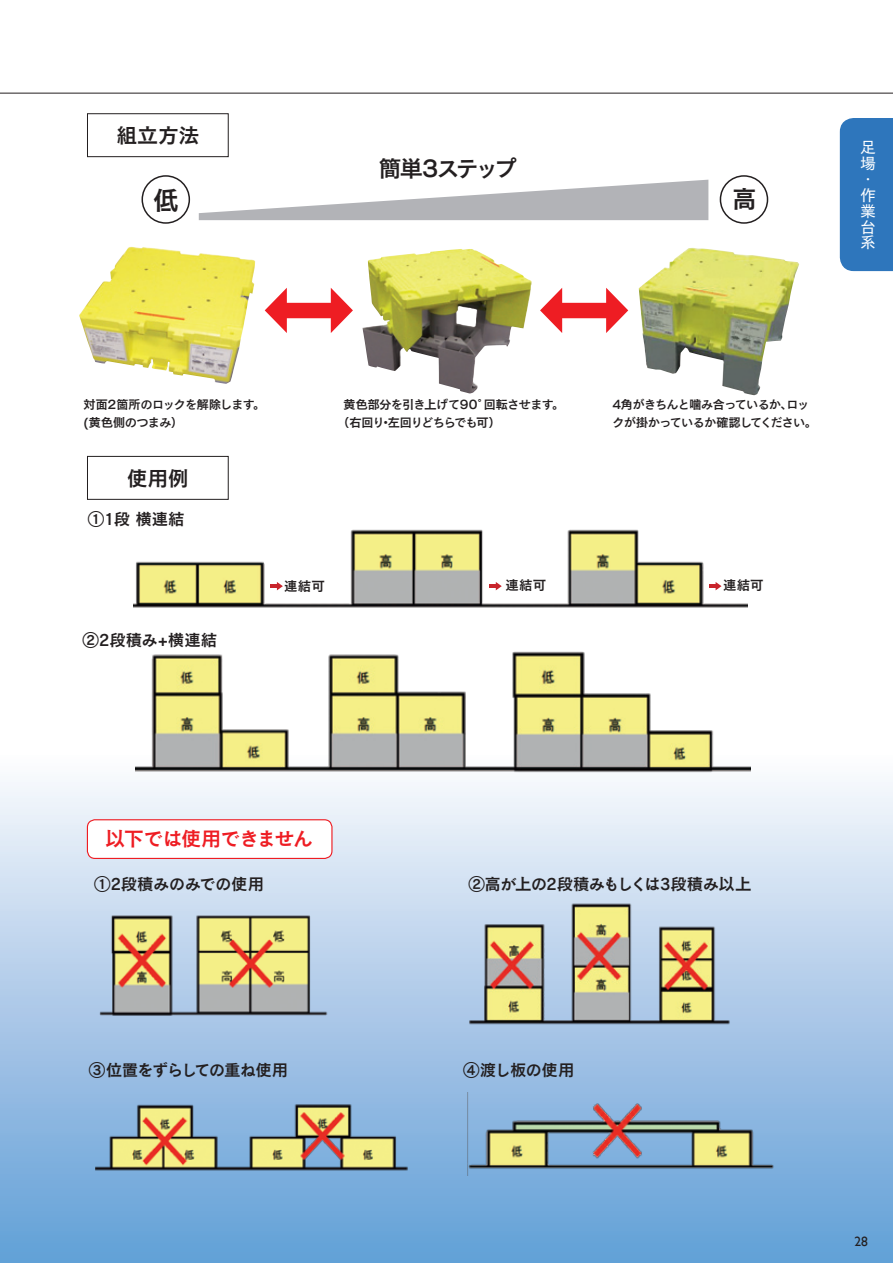
<style>
.page{position:relative;width:893px;height:1263px;background:#fff}
.page>*{position:absolute;margin:0;border:0;box-sizing:border-box;transform-origin:0 0}
.t1{font:25.5px "New Cezanne Pro DB";color:#231f20}
.t2{font:24px "New Cezanne Pro DB";color:#231f20}
.t3{font:22.5px "New Cezanne Pro DB";letter-spacing:-.11em;color:#231f20}
.t4{font:21px "Cezanne Pro DB";letter-spacing:-.01em;color:#231f20}
.t5{font:20.25px "Cezanne Pro DB";letter-spacing:-.07em;color:#ee1d23}
.t6{font:16.5px "Cezanne Pro DB";letter-spacing:-.03em;color:#231f20}
.t7{font:16.5px "Cezanne Pro DB";letter-spacing:-.07em;color:#231f20}
.t8{font:16.5px "Cezanne Pro DB";letter-spacing:-.005em;color:#231f20}
.t9{font:15.9px/15.9px "Cezanne Pro M";color:#fff}
.t10{font:13.5px "Cezanne Pro DB";letter-spacing:.005em;color:#231f20}
.t11{font:13.5px "Gill Sans";color:#231f20}
.t12{font:12px/18px "New Cezanne Pro DB";letter-spacing:-.04em;color:#231f20}
.t13{font:12px/18px "New Cezanne Pro DB";letter-spacing:-.02em;color:#231f20}
</style>
<div class="page">
<div style="left:0;top:753px;width:893px;height:510px;background:linear-gradient(to bottom,#fcfafd,#609dd6)"></div>
<hr style="left:0;top:93px;width:893px;height:1px;background:#231f20">
<svg style="left:87px;top:113px;width:142px;height:44px"></svg>
<svg style="left:87px;top:456px;width:142px;height:44px"></svg>
<div style="left:87px;top:820px;width:245px;height:38px;background:#fff;border-radius:8px"></div>
<div style="left:87px;top:819px;width:246px;height:40px;border:1px solid #ee1d23;border-radius:8px"></div>
<img style="left:79px;top:247px;width:176px;height:137px">
<img style="left:362px;top:249px;width:170px;height:144px">
<img style="left:639px;top:248px;width:160px;height:147px">
<svg style="left:265px;top:288px;width:88px;height:45px"></svg>
<svg style="left:540px;top:288px;width:88px;height:45px"></svg>
<div style="left:142px;top:175px;width:48px;height:49px;border:2px solid #231f20;border-radius:50%"></div>
<div style="left:720px;top:175px;width:48px;height:49px;border:2px solid #231f20;border-radius:50%"></div>
<svg style="left:199px;top:180px;width:509px;height:40px"></svg>
<img style="left:134px;top:529px;width:613px;height:79px">
<img style="left:135px;top:651px;width:615px;height:126px">
<img style="left:100px;top:902px;width:237px;height:127px">
<img style="left:95px;top:1088px;width:315px;height:85px">
<img style="left:470px;top:899px;width:265px;height:130px">
<img style="left:468px;top:1092px;width:315px;height:84px">
<svg style="left:271px;top:582px;width:12px;height:8px"></svg>
<svg style="left:490px;top:582px;width:12px;height:8px"></svg>
<svg style="left:709px;top:582px;width:12px;height:8px"></svg>
<div style="left:840px;top:118px;width:53px;height:153px;background:#2e76bc"></div>
<p class="t4" style="left:116px;top:122px;width:85px">組立方法</p>
<p class="t3" style="left:379px;top:149px;width:139px">簡単3ステップ</p>
<p class="t1" style="left:153px;top:178px;width:27px">低</p>
<p class="t2" style="left:732px;top:178px;width:25px">高</p>
<p class="t9" style="left:860px;top:138px;width:17px">足場・作業台系</p>
<p class="t13" style="left:84px;top:394px;width:183px">対面2箇所のロックを解除します。(黄色側のつまみ）</p>
<p class="t12" style="left:337px;top:394px;width:228px;text-indent:6px">黄色部分を引き上げて90°回転させます。（右回り・左回りどちらでも可）</p>
<p class="t12" style="left:612px;top:394px;width:206px">4角がきちんと噛み合っているか、ロックが掛かっているか確認してください。</p>
<p class="t4" style="left:127px;top:464px;width:64px">使用例</p>
<p class="t6" style="left:88px;top:508px;width:99px">①1段 横連結</p>
<p class="t8" style="left:83px;top:630px;width:136px">②2段積み+横連結</p>
<p class="t10" style="left:284px;top:577px;width:42px">連結可</p>
<p class="t10" style="left:505px;top:576px;width:42px">連結可</p>
<p class="t10" style="left:723px;top:576px;width:42px">連結可</p>
<p class="t5" style="left:105px;top:826px;width:209px">以下では使用できません</p>
<p class="t6" style="left:94px;top:874px;width:172px">①2段積みのみでの使用</p>
<p class="t7" style="left:89px;top:1059px;width:201px">③位置をずらしての重ね使用</p>
<p class="t6" style="left:468px;top:874px;width:285px">②高が上の2段積みもしくは3段積み以上</p>
<p class="t6" style="left:463px;top:1059px;width:113px">④渡し板の使用</p>
<p class="t11" style="left:854px;top:1234px;width:15px">28</p>
</div>
